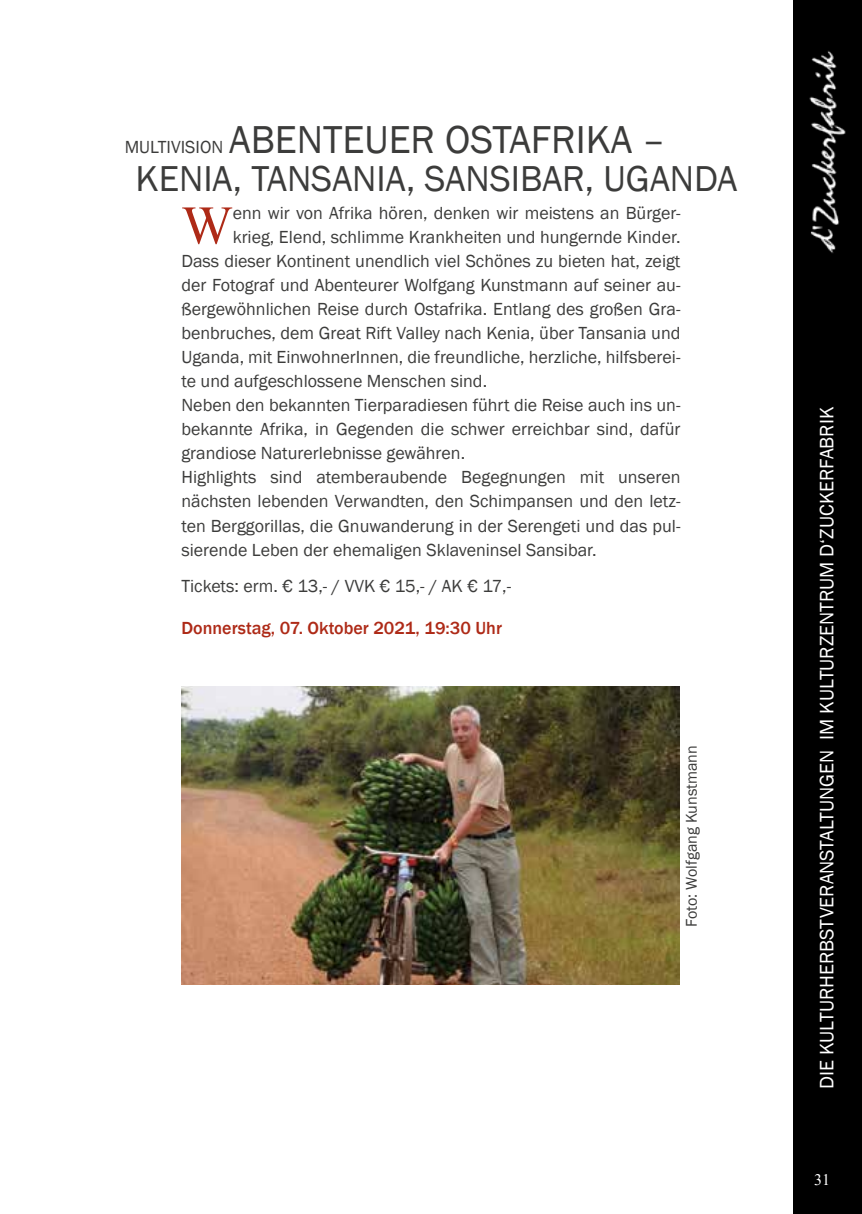
<style>
.page{position:relative;width:862px;height:1214px;background:#fff}
.page>*{position:absolute;margin:0;border:0;box-sizing:border-box;transform-origin:0 0}
.t1{font:54.2px "Times New Roman";color:#ae2a17}
.t2{font:40px "Franklin Gothic";color:#3c3c3b}
.t3{font:37px "Franklin Gothic";color:#3c3c3b}
.t4{font:20px "Franklin Gothic";color:#fff}
.t5{font:18px "Franklin Gothic";color:#3c3c3b}
.t6{font:500 18px "Franklin Gothic";color:#ae2a17}
.t7{font:16px "Franklin Gothic";color:#3c3c3b}
.t8{font:16px "Times New Roman";color:#fff}
</style>
<div class="page">
<div style="left:794px;top:0;width:68px;height:1213px;background:#000"></div>
<img style="left:809px;top:50px;width:37px;height:203px">
<img style="left:181px;top:686px;width:498px;height:298px">
<h2 class="t2" style="left:229px;top:115px;width:438px">ABENTEUER OSTAFRIKA –</h2>
<h3 class="t3" style="left:135px;top:155px;width:603px">KENIA, TANSANIA, SANSIBAR, UGANDA</h3>
<p class="t5" style="left:125px;top:135px;width:100px">MULTIVISION</p>
<h1 class="t1" style="left:181px;top:187px;width:53px">W</h1>
<p class="t5" style="left:233px;top:202px;width:449px">enn wir von Afrika hören, denken wir meistens an Bürger-</p>
<p class="t5" style="left:233px;top:226px;width:449px">krieg, Elend, schlimme Krankheiten und hungernde Kinder.</p>
<p class="t5" style="left:181px;top:250px;width:500px">Dass dieser Kontinent unendlich viel Schönes zu bieten hat, zeigt</p>
<p class="t5" style="left:181px;top:274px;width:500px">der Fotograf und Abenteurer Wolfgang Kunstmann auf seiner au-</p>
<p class="t5" style="left:181px;top:298px;width:500px">ßergewöhnlichen Reise durch Ostafrika. Entlang des großen Gra-</p>
<p class="t5" style="left:181px;top:322px;width:500px">benbruches, dem Great Rift Valley nach Kenia, über Tansania und</p>
<p class="t5" style="left:181px;top:346px;width:500px">Uganda, mit EinwohnerInnen, die freundliche, herzliche, hilfsberei-</p>
<p class="t5" style="left:181px;top:370px;width:307px">te und aufgeschlossene Menschen sind.</p>
<p class="t5" style="left:181px;top:394px;width:500px">Neben den bekannten Tierparadiesen führt die Reise auch ins un-</p>
<p class="t5" style="left:181px;top:418px;width:500px">bekannte Afrika, in Gegenden die schwer erreichbar sind, dafür</p>
<p class="t5" style="left:181px;top:442px;width:285px">grandiose Naturerlebnisse gewähren.</p>
<p class="t5" style="left:181px;top:466px;width:500px">Highlights sind atemberaubende Begegnungen mit unseren</p>
<p class="t5" style="left:181px;top:490px;width:500px">nächsten lebenden Verwandten, den Schimpansen und den letz-</p>
<p class="t5" style="left:181px;top:514px;width:500px">ten Berggorillas, die Gnuwanderung in der Serengeti und das pul-</p>
<p class="t5" style="left:181px;top:538px;width:417px">sierende Leben der ehemaligen Sklaveninsel Sansibar.</p>
<p class="t5" style="left:181px;top:574px;width:331px">Tickets: erm. € 13,- / VVK € 15,- / AK € 17,-</p>
<p class="t6" style="left:181px;top:616px;width:322px">Donnerstag, 07. Oktober 2021, 19:30 Uhr</p>
<p class="t7" style="left:681px;top:926px;width:183px;rotate:-90deg">Foto: Wolfgang Kunstmann</p>
<p class="t4" style="left:814px;top:1089px;width:683px;rotate:-90deg">DIE KULTURHERBSTVERANSTALTUNGEN IM KULTURZENTRUM D‘ZUCKERFABRIK</p>
<p class="t8" style="left:814px;top:1168px;width:17px">31</p>
</div>
